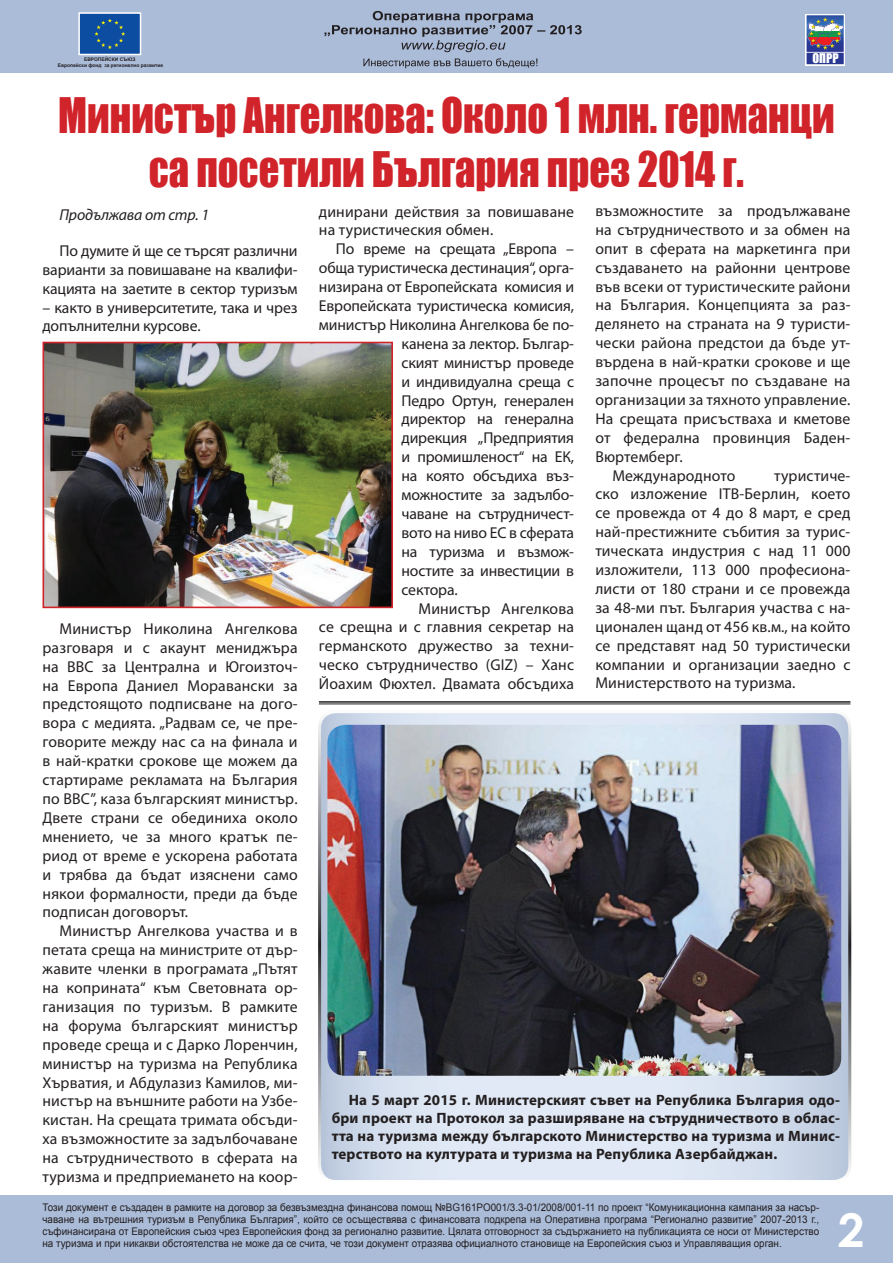
<style>
.page{position:relative;width:893px;height:1263px;background:#fff}
.page>*{position:absolute;margin:0;border:0;box-sizing:border-box;transform-origin:0 0}
.t1{font:700 46.5px "Century Gothic";color:#fff}
.t2{font:45px/54px "Impact";color:#d1232a;text-align:center;scale:.9 1}
.t3{font:15.75px/18.9px "Myriad Pro";letter-spacing:.005em;color:#231f20;text-align:justify}
.t4{font:italic 15.75px "Myriad Pro";letter-spacing:-.01em;color:#231f20}
.t5{font:700 15px/18px "Myriad Pro";letter-spacing:.01em;color:#231f20;text-align:justify}
.t6{font:12.45px "Impact";color:#fff}
.t7{font:10.5px/12px "Arial";color:#231f20;text-align:justify;scale:.94 1}
.t8{font:700 4.95px/5.8px "Arial";color:#231f20;text-align:center}
</style>
<div class="page">
<div style="left:0;top:0;width:893px;height:73px;background:#abbcd9"></div>
<svg style="left:363px;top:58px;width:174px;height:10px"></svg>
<svg style="left:324px;top:11px;width:258px;height:41px"></svg>
<svg style="left:78px;top:12px;width:64px;height:44px;background:#3368a9"></svg>
<div style="left:805px;top:14px;width:40px;height:52px;background:linear-gradient(to right,#ced2e6,#d2d5e8)"></div>
<img style="left:807px;top:15px;width:37px;height:49px">
<svg style="left:807px;top:17px;width:37px;height:33px"></svg>
<div style="left:0;top:1196px;width:893px;height:67px;background:#abbcd9"></div>
<svg style="left:322px;top:714px;width:525px;height:465px;background:#d5dfee"></svg>
<div style="left:318px;top:710px;width:533px;height:473px;border:3px solid #fff;border-radius:16px"></div>
<hr style="left:319px;top:701px;width:531px;height:2px;background:#231f20">
<hr style="left:319px;top:704px;width:531px;height:1px;background:#231f20">
<img style="left:327px;top:725px;width:514px;height:351px">
<img style="left:46px;top:345px;width:344px;height:260px">
<div style="left:43px;top:342px;width:350px;height:266px;border:2px solid #d1232a"></div>
<p class="t8" style="left:58px;top:57px;width:107px">ЕВРОПЕЙСКИ СЪЮЗ<br>Европейски фонд за регионално развитие</p>
<p class="t6" style="left:812px;top:49px;width:28px">ОПРР</p>
<h2 class="t2" style="left:58px;top:88px;width:864px">Министър Ангелкова: Около 1 млн. германци са посетили България през 2014 г.</h2>
<p class="t4" style="left:60px;top:205px;width:151px">Продължава от стр. 1</p>
<p class="t3" style="left:43px;top:241px;width:257px;text-indent:17px">По думите й ще се търсят различни варианти за повишаване на квалифи&shy;кацията на заетите в сектор туризъм</p>
<p class="t3" style="left:43px;top:298px;width:257px">– както в университетите, така и чрез допълнителни курсове.</p>
<p class="t3" style="left:43px;top:619px;width:257px;text-indent:17px">Министър Николина Ангелкова разговаря и с акаунт мениджъра на ВВС за Централна и Югоизточ&shy;на Европа Даниел Моравански за предстоящото подписване на дого&shy;вора с медията. „Радвам се, че пре&shy;говорите между нас са на финала и в най-кратки срокове ще можем да стартираме рекламата на България по BBC”, каза българският министър.<br>Двете страни се обединиха около мнението, че за много кратък пе&shy;риод от време е ускорена работата и трябва да бъдат изяснени само някои формалности, преди да бъде подписан договорът.</p>
<p class="t3" style="left:43px;top:921px;width:257px;text-indent:17px">Министър Ангелкова участва и в петата среща на министрите от дър&shy;жавите членки в програмата „Пътят на коприната“ към Световната ор&shy;ганизация по туризъм. В рамките на форума българският министър проведе среща и с Дарко Лоренчин, министър на туризма на Република Хърватия, и Абдулазиз Камилов, ми&shy;нистър на външните работи на Узбе&shy;кистан. На срещата тримата обсъди&shy;ха възможностите за задълбочаване на сътрудничеството в сферата на туризма и предприемането на коор-</p>
<p class="t3" style="left:319px;top:202px;width:257px">динирани действия за повишаване на туристическия обмен.</p>
<p class="t3" style="left:336px;top:239px;width:240px">По време на срещата „Европа –</p>
<p class="t3" style="left:319px;top:258px;width:257px">обща туристическа дестинация“, орга-</p>
<p class="t3" style="left:319px;top:277px;width:257px">низирана от Европейската комисия и</p>
<p class="t3" style="left:319px;top:296px;width:257px">Европейската туристическа комисия,</p>
<p class="t3" style="left:319px;top:315px;width:257px">министър Николина Ангелкова бе по-</p>
<p class="t3" style="left:401px;top:334px;width:174px">канена за лектор. Българ-</p>
<p class="t3" style="left:401px;top:353px;width:174px">ският министър проведе</p>
<p class="t3" style="left:401px;top:372px;width:174px">и индивидуална среща с</p>
<p class="t3" style="left:401px;top:391px;width:174px">Педро Ортун, генерален</p>
<p class="t3" style="left:401px;top:409px;width:174px">директор на генерална</p>
<p class="t3" style="left:401px;top:428px;width:174px">дирекция „Предприятия</p>
<p class="t3" style="left:401px;top:447px;width:174px">и промишленост“ на ЕК,</p>
<p class="t3" style="left:401px;top:466px;width:174px">на която обсъдиха въз-</p>
<p class="t3" style="left:401px;top:485px;width:174px">можностите за задълбо-</p>
<p class="t3" style="left:401px;top:504px;width:174px">чаване на сътрудничест-</p>
<p class="t3" style="left:401px;top:523px;width:174px">вото на ниво ЕС в сферата</p>
<p class="t3" style="left:401px;top:542px;width:174px">на туризма и възмож-</p>
<p class="t3" style="left:401px;top:561px;width:174px">ностите за инвестиции в</p>
<p class="t3" style="left:401px;top:580px;width:58px">сектора.</p>
<p class="t3" style="left:418px;top:598px;width:157px">Министър Ангелкова</p>
<p class="t3" style="left:319px;top:617px;width:257px">се срещна и с главния секретар на</p>
<p class="t3" style="left:319px;top:636px;width:257px">германското дружество за техни-</p>
<p class="t3" style="left:319px;top:655px;width:257px">ческо сътрудничество (GIZ) – Ханс</p>
<p class="t3" style="left:319px;top:674px;width:257px">Йоахим Фюхтел. Двамата обсъдиха</p>
<p class="t3" style="left:595px;top:201px;width:257px">възможностите за продължаване</p>
<p class="t3" style="left:595px;top:220px;width:257px">на сътрудничеството и за обмен на</p>
<p class="t3" style="left:595px;top:239px;width:257px">опит в сферата на маркетинга при</p>
<p class="t3" style="left:595px;top:258px;width:257px">създаването на районни центрове</p>
<p class="t3" style="left:595px;top:277px;width:257px">във всеки от туристическите райони</p>
<p class="t3" style="left:595px;top:295px;width:257px">на България. Концепцията за раз-</p>
<p class="t3" style="left:595px;top:314px;width:257px">делянето на страната на 9 туристи-</p>
<p class="t3" style="left:595px;top:333px;width:257px">чески района предстои да бъде ут-</p>
<p class="t3" style="left:595px;top:352px;width:257px">върдена в най-кратки срокове и ще</p>
<p class="t3" style="left:595px;top:371px;width:257px">започне процесът по създаване на</p>
<p class="t3" style="left:595px;top:390px;width:257px">организации за тяхното управление.</p>
<p class="t3" style="left:595px;top:409px;width:257px">На срещата присъстваха и кметове</p>
<p class="t3" style="left:595px;top:428px;width:257px">от федерална провинция Баден-</p>
<p class="t3" style="left:595px;top:447px;width:89px">Вюртемберг.</p>
<p class="t3" style="left:612px;top:466px;width:125px">Международното</p>
<p class="t3" style="left:595px;top:466px;width:257px;text-indent:179px">туристиче&shy;ско изложение ITB-Берлин, което се провежда от 4 до 8 март, е сред най-престижните събития за турис&shy;тическата индустрия с над 11 000 изложители, 113 000 професиона&shy;листи от 180 страни и се провежда за 48-ми път. България участва с на&shy;ционален щанд от 456 кв.м., на който се представят над 50 туристически компании и организации заедно с Министерството на туризма.</p>
<p class="t5" style="left:332px;top:1090px;width:510px;text-indent:17px">На 5 март 2015 г. Министерският съвет на Република България одо&shy;бри проект на Протокол за разширяване на сътрудничеството в облас&shy;тта на туризма между българското Министерство на туризма и Минис&shy;терството на културата и туризма на Република Азербайджан.</p>
<p class="t7" style="left:43px;top:1202px;width:828px">Този документ е създаден в рамките на договор за безвъзмездна финансова помощ №BG161PO001/3.3-01/2008/001-11 по проект “Комуникационна кампания за насър&shy;чаване на вътрешния туризъм в Република България”, който се осъществява с финансовата подкрепа на Оперативна програма “Регионално развитие” 2007-2013 г., съфинансирана от Европейския съюз чрез Европейския фонд за регионално развитие. Цялата отговорност за съдържанието на публикацията се носи от Министерство на туризма и при никакви обстоятелства не може да се счита, че този документ отразява официалното становище на Европейския съюз и Управляващия орган.</p>
<h1 class="t1" style="left:838px;top:1195px;width:28px">2</h1>
</div>
